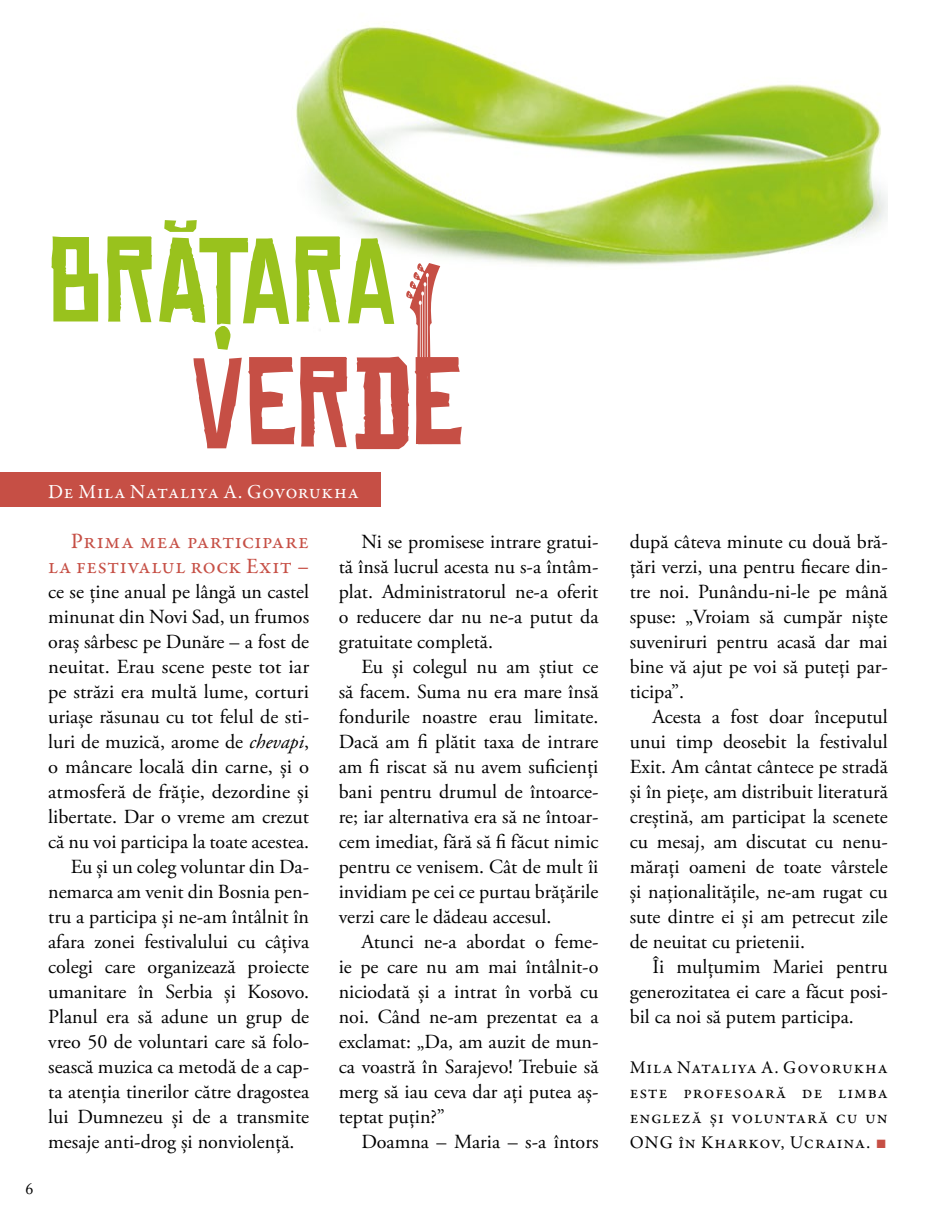
<style>
.page{position:relative;width:936px;height:1219px;background:#fff}
.page>*{position:absolute;margin:0;border:0;box-sizing:border-box;transform-origin:0 0}
.t1{font:122px "Chinese Rocks Rg";color:#c64f45}
.t2{font:116px "Chinese Rocks Rg";color:#99c21d}
.t3{font:22px/25px "Garamond Premr Pro";letter-spacing:.025em;color:#c64f45;text-align:right}
.t4{font:20px/25px "Adobe Garamond Pro";color:#000;text-align:justify}
.t5{font:20px "Garamond Premr Pro";letter-spacing:.025em;color:#fff}
.t6{font:18px/25px "Garamond Premr Pro";letter-spacing:.05em;color:#000;text-align:justify}
.t7{font:16px "Adobe Caslon Pro";color:#000}
.s1{font-style:italic}
.s2{font-family:"Arial";color:#c64f45}
</style>
<div class="page">
<img style="left:296px;top:25px;width:591px;height:242px">
<div style="left:0;top:472px;width:381px;height:34px;background:#c64f45"></div>
<svg style="left:405px;top:263px;width:35px;height:181px"></svg>
<p class="t7" style="left:25px;top:1180px;width:10px">6</p>
<h2 class="t2" style="left:48px;top:219px;width:349px">BRĂŢARA</h2>
<h1 class="t1" style="left:190px;top:338px;width:273px">VERDE</h1>
<p class="t5" style="left:48px;top:480px;width:312px">De Mila Nataliya A. Govorukha</p>
<p class="t4" style="left:339px;top:530px;width:261px;text-indent:23px">Ni se promisese intrare gratui&shy;tă însă lucrul acesta nu s-a întâm&shy;plat. Administratorul ne-a oferit o reducere dar nu ne-a putut da gratuitate completă.</p>
<p class="t4" style="left:339px;top:655px;width:261px;text-indent:23px">Eu şi colegul nu am ştiut ce să facem. Suma nu era mare însă fondurile noastre erau limitate.<br>Dacă am fi plătit taxa de intrare am fi riscat să nu avem suficienţi bani pentru drumul de întoarce&shy;re; iar alternativa era să ne întoar&shy;cem imediat, fără să fi făcut nimic pentru ce venisem. Cât de mult îi invidiam pe cei ce purtau brăţările verzi care le dădeau accesul.</p>
<p class="t4" style="left:339px;top:930px;width:261px;text-indent:23px">Atunci ne-a abordat o feme&shy;ie pe care nu am mai întâlnit-o niciodată şi a intrat în vorbă cu noi. Când ne-am prezentat ea a exclamat: „Da, am auzit de mun&shy;ca voastră în Sarajevo! Trebuie să merg să iau ceva dar aţi putea aş&shy;teptat puţin?”</p>
<p class="t4" style="left:361px;top:1130px;width:238px">Doamna – Maria – s-a întors</p>
<p class="t3" style="left:48px;top:529px;width:262px">Prima mea participare la festivalul rock Exit –</p>
<p class="t4" style="left:48px;top:580px;width:262px">ce se ţine anual pe lângă un castel</p>
<p class="t4" style="left:48px;top:605px;width:262px">minunat din Novi Sad, un frumos</p>
<p class="t4" style="left:48px;top:630px;width:262px">oraş sârbesc pe Dunăre – a fost de</p>
<p class="t4" style="left:48px;top:655px;width:262px">neuitat. Erau scene peste tot iar</p>
<p class="t4" style="left:48px;top:680px;width:262px">pe străzi era multă lume, corturi</p>
<p class="t4" style="left:48px;top:705px;width:262px">uriaşe răsunau cu tot felul de sti-</p>
<p class="t4" style="left:48px;top:730px;width:262px">luri de muzică, arome de <span class="s1">chevapi</span>,</p>
<p class="t4" style="left:48px;top:755px;width:262px">o mâncare locală din carne, şi o</p>
<p class="t4" style="left:48px;top:780px;width:262px">atmosferă de frăţie, dezordine şi</p>
<p class="t4" style="left:48px;top:805px;width:262px">libertate. Dar o vreme am crezut</p>
<p class="t4" style="left:48px;top:830px;width:262px">că nu voi participa la toate acestea.</p>
<p class="t4" style="left:71px;top:855px;width:240px">Eu şi un coleg voluntar din Da-</p>
<p class="t4" style="left:48px;top:880px;width:262px">nemarca am venit din Bosnia pen-</p>
<p class="t4" style="left:48px;top:905px;width:262px">tru a participa şi ne-am întâlnit în</p>
<p class="t4" style="left:48px;top:930px;width:262px">afara zonei festivalului cu câţiva</p>
<p class="t4" style="left:48px;top:955px;width:262px">colegi care organizează proiecte</p>
<p class="t4" style="left:48px;top:980px;width:262px">umanitare în Serbia şi Kosovo.</p>
<p class="t4" style="left:48px;top:1005px;width:262px">Planul era să adune un grup de</p>
<p class="t4" style="left:48px;top:1030px;width:262px">vreo 50 de voluntari care să folo-</p>
<p class="t4" style="left:48px;top:1055px;width:262px">sească muzica ca metodă de a cap-</p>
<p class="t4" style="left:48px;top:1080px;width:262px">ta atenţia tinerilor către dragostea</p>
<p class="t4" style="left:48px;top:1105px;width:262px">lui Dumnezeu şi de a transmite</p>
<p class="t4" style="left:48px;top:1130px;width:248px">mesaje anti-drog şi nonviolenţă.</p>
<p class="t4" style="left:629px;top:530px;width:259px">după câteva minute cu două bră&shy;ţări verzi, una pentru fiecare din&shy;tre noi. Punându-ni-le pe mână spuse: „Vroiam să cumpăr nişte suveniruri pentru acasă dar mai bine vă ajut pe voi să puteţi par&shy;ticipa”.</p>
<p class="t4" style="left:629px;top:705px;width:259px;text-indent:23px">Acesta a fost doar începutul unui timp deosebit la festivalul Exit. Am cântat cântece pe stradă şi în pieţe, am distribuit literatură creştină, am participat la scenete cu mesaj, am discutat cu nenu&shy;măraţi oameni de toate vârstele şi naţionalităţile, ne-am rugat cu sute dintre ei şi am petrecut zile de neuitat cu prietenii.</p>
<p class="t4" style="left:629px;top:955px;width:259px;text-indent:23px">Îi mulţumim Mariei pentru generozitatea ei care a făcut posi&shy;bil ca noi să putem participa.</p>
<p class="t6" style="left:629px;top:1055px;width:259px">Mila Nataliya A. Govorukha este profesoară de limba engleză şi voluntară cu un ONG în Kharkov, Ucraina. <span class="s2">■</span></p>
</div>
